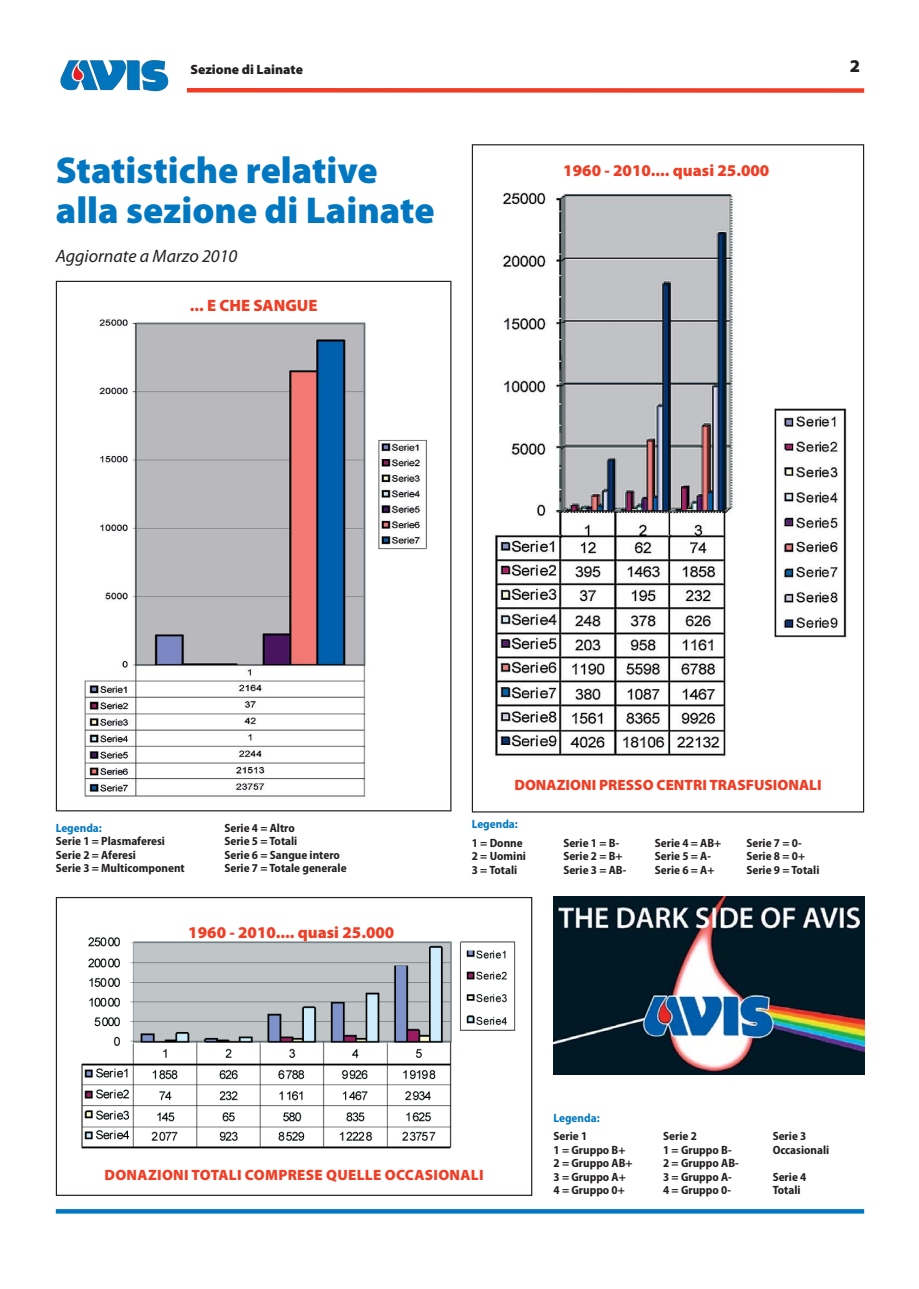
<style>
.page{position:relative;width:919px;height:1289px;background:#fff}
.page>*{position:absolute;margin:0;border:0;box-sizing:border-box;transform-origin:0 0}
.t1{font:900 37.5px/40.5px "Myriad Pro";color:#0077c0}
.t2{font:italic 18px "Myriad Pro";color:#231f20}
.t3{font:900 18px "Myriad Pro";color:#231f20}
.t4{font:900 16.5px "Myriad Pro";color:#ef3e25}
.t5{font:900 15px "Myriad Pro";letter-spacing:.02em;color:#ef3e25}
.t6{font:900 15px "Myriad Pro";color:#ef3e25}
.t7{font:900 13.5px "Myriad Pro";color:#231f20}
.t8{font:700 semi-condensed 12px/13.5px "Myriad Pro";color:#231f20}
.t9{font:700 semi-condensed 12px "Myriad Pro";color:#0077c0}
</style>
<div class="page">
<div style="left:187px;top:88px;width:677px;height:5px;background:#ef3e25"></div>
<img style="left:154px;top:61px;width:14px;height:30px">
<img style="left:84px;top:318px;width:343px;height:479px">
<img style="left:495px;top:192px;width:352px;height:565px">
<img style="left:81px;top:937px;width:435px;height:212px">
<div style="left:56px;top:897px;width:476px;height:298px;border:1px solid #231f20"></div>
<img style="left:553px;top:897px;width:311px;height:177px">
<svg style="left:56px;top:1209px;width:808px;height:4px;background:#077bc1"></svg>
<p class="t7" style="left:190px;top:65px;width:114px">Sezione di Lainate</p>
<h2 class="t3" style="left:849px;top:59px;width:12px">2</h2>
<h1 class="t1" style="left:56px;top:153px;width:380px">Statistiche relative alla sezione di Lainate</h1>
<h2 class="t2" style="left:56px;top:249px;width:183px">Aggiornate a Marzo 2010</h2>
<h3 class="t4" style="left:190px;top:299px;width:129px">... E CHE SANGUE</h3>
<h3 class="t4" style="left:563px;top:164px;width:207px">1960 - 2010.... quasi 25.000</h3>
<p class="t9" style="left:56px;top:823px;width:48px">Legenda:</p>
<p class="t8" style="left:56px;top:835px;width:130px">Serie 1 = Plasmaferesi<br>Serie 2 = Aferesi<br>Serie 3 = Multicomponent</p>
<p class="t8" style="left:224px;top:822px;width:124px">Serie 4 = Altro<br>Serie 5 = Totali<br>Serie 6 = Sangue intero<br>Serie 7 = Totale generale</p>
<h3 class="t4" style="left:188px;top:926px;width:207px">1960 - 2010.... quasi 25.000</h3>
<p class="t6" style="left:514px;top:779px;width:309px">DONAZIONI PRESSO CENTRI TRASFUSIONALI</p>
<p class="t9" style="left:472px;top:819px;width:48px">Legenda:</p>
<p class="t8" style="left:472px;top:837px;width:56px">1 = Donne<br>2 = Uomini<br>3 = Totali</p>
<p class="t8" style="left:563px;top:837px;width:65px">Serie 1 = B-<br>Serie 2 = B+<br>Serie 3 = AB-</p>
<p class="t8" style="left:654px;top:837px;width:68px">Serie 4 = AB+<br>Serie 5 = A-<br>Serie 6 = A+</p>
<p class="t8" style="left:746px;top:837px;width:74px">Serie 7 = 0-<br>Serie 8 = 0+<br>Serie 9 = Totali</p>
<p class="t9" style="left:553px;top:1113px;width:48px">Legenda:</p>
<p class="t5" style="left:104px;top:1169px;width:381px">DONAZIONI TOTALI COMPRESE QUELLE OCCASIONALI</p>
<p class="t8" style="left:553px;top:1130px;width:81px">Serie 1<br>1 = Gruppo B+<br>2 = Gruppo AB+<br>3 = Gruppo A+<br>4 = Gruppo 0+</p>
<p class="t8" style="left:663px;top:1130px;width:77px">Serie 2<br>1 = Gruppo B-<br>2 = Gruppo AB-<br>3 = Gruppo A-<br>4 = Gruppo 0-</p>
<p class="t8" style="left:772px;top:1130px;width:58px">Serie 3<br>Occasionali</p>
<p class="t8" style="left:772px;top:1170px;width:35px">Serie 4<br>Totali</p>
</div>
